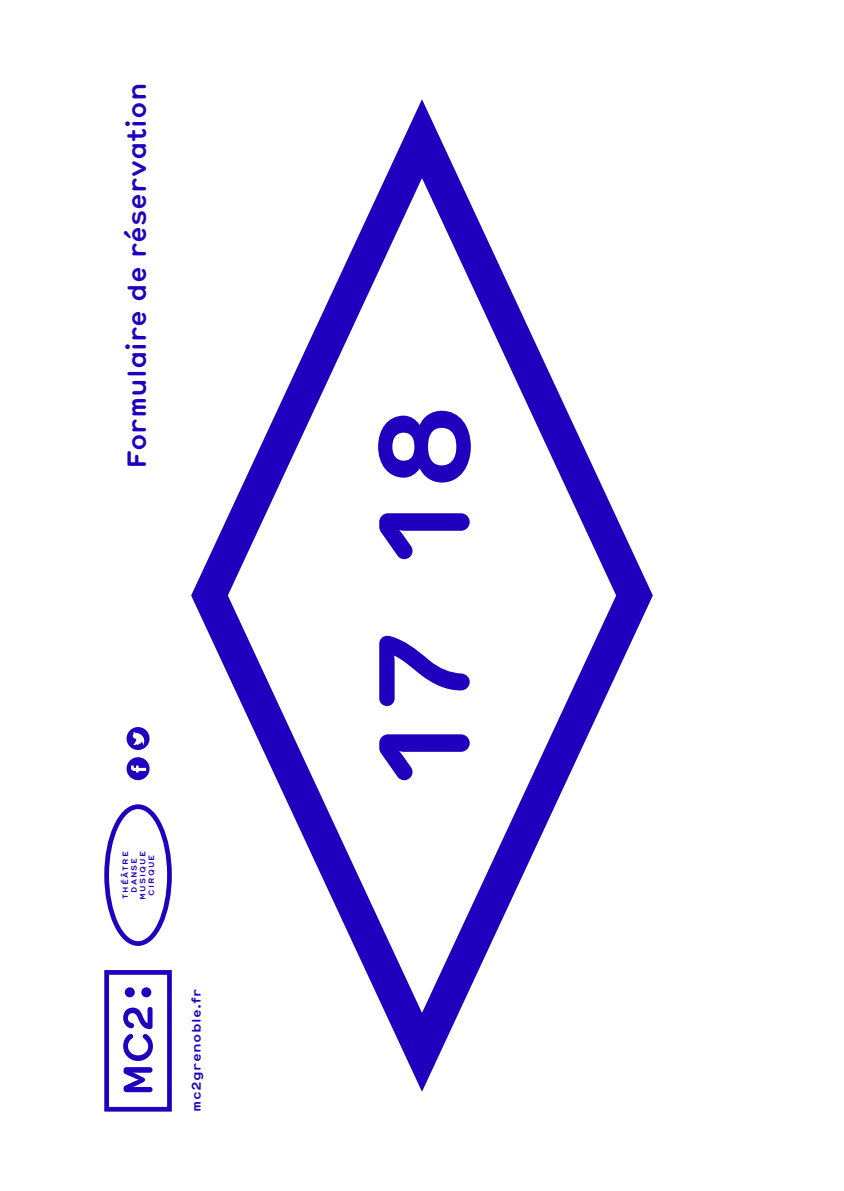
<style>
.page{position:relative;width:844px;height:1191px;background:#fff}
.page>*{position:absolute;margin:0;border:0;box-sizing:border-box;transform-origin:0 0}
.t1{font:700 25.55px "Hermes";color:#1e00be}
.t2{font:700 12.25px "Hermes";letter-spacing:.03em;color:#1e00be;scale:1.1 1}
.t3{font:700 7.52px/8.8px "Hermes";letter-spacing:.14em;color:#1e00be;text-align:center;scale:1.05 1}
</style>
<div class="page">
<svg style="left:165px;top:99px;width:488px;height:1013px"></svg>
<svg style="left:378px;top:411px;width:92px;height:369px"></svg>
<svg style="left:126px;top:757px;width:23px;height:23px"></svg>
<svg style="left:126px;top:727px;width:23px;height:23px"></svg>
<div style="left:104px;top:970px;width:68px;height:141px;border:5px solid #1e00be"></div>
<svg style="left:123px;top:1007px;width:30px;height:85px"></svg>
<svg style="left:125px;top:987px;width:26px;height:10px"></svg>
<div style="left:104px;top:804px;width:68px;height:142px;border:5px solid #1e00be;border-radius:50%"></div>
<h1 class="t1" style="left:117px;top:468px;width:387px;rotate:-90deg">Formulaire de réservation</h1>
<p class="t3" style="left:120px;top:899px;width:48px;rotate:-90deg">théâtre danse musique cirque</p>
<h2 class="t2" style="left:187px;top:1111px;width:113px;rotate:-90deg">mc2grenoble.fr</h2>
</div>
